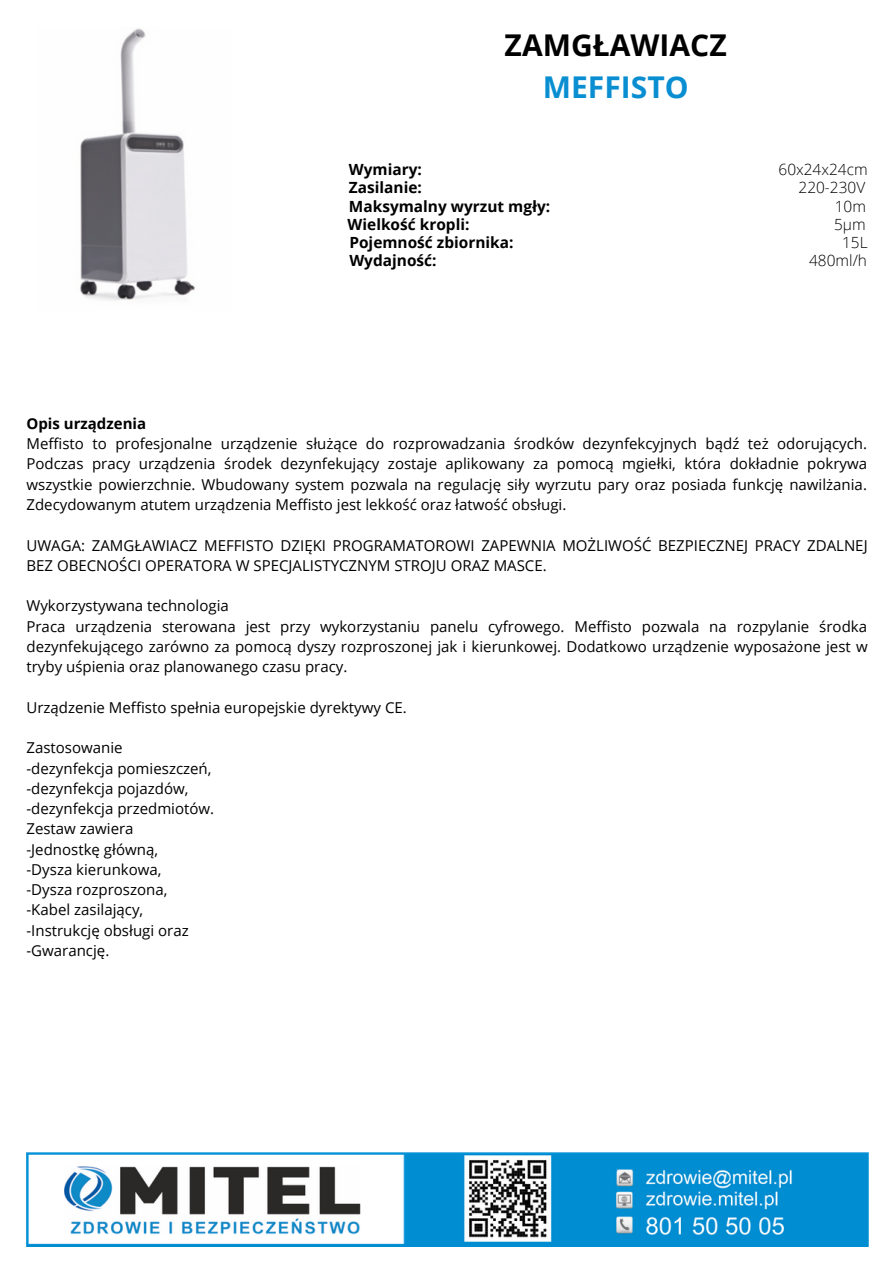
<style>
.page{position:relative;width:894px;height:1264px;background:#fff}
.page>*{position:absolute;margin:0;border:0;box-sizing:border-box;transform-origin:0 0}
.t1{font:700 30px "Open Sans";color:#000}
.t2{font:700 30px "Open Sans";color:#0a8ed2}
.t3{font:700 15.45px "Open Sans";color:#000}
.t4{font:300 15.45px "Open Sans";color:#000}
.t5{font:15px/20.2px "Open Sans";color:#000;text-align:justify}
.t6{font:700 15px "Open Sans";color:#000}
</style>
<div class="page">
<img style="left:26px;top:1152px;width:842px;height:94px">
<img style="left:80px;top:28px;width:115px;height:273px">
<p class="t1" style="left:504px;top:24px;width:223px">ZAMGŁAWIACZ</p>
<p class="t2" style="left:542px;top:65px;width:147px">MEFFISTO</p>
<p class="t3" style="left:349px;top:158px;width:74px">Wymiary:</p>
<p class="t4" style="left:778px;top:158px;width:91px">60x24x24cm</p>
<p class="t3" style="left:349px;top:177px;width:74px">Zasilanie:</p>
<p class="t4" style="left:798px;top:177px;width:68px">220-230V</p>
<p class="t3" style="left:349px;top:195px;width:203px">Maksymalny wyrzut mgły:</p>
<p class="t4" style="left:834px;top:195px;width:33px">10m</p>
<p class="t3" style="left:349px;top:231px;width:166px">Pojemność zbiornika:</p>
<p class="t4" style="left:841px;top:231px;width:27px">15L</p>
<p class="t3" style="left:347px;top:213px;width:123px">Wielkość kropli:</p>
<p class="t4" style="left:833px;top:213px;width:33px">5μm</p>
<p class="t3" style="left:349px;top:250px;width:89px">Wydajność:</p>
<p class="t4" style="left:809px;top:250px;width:59px">480ml/h</p>
<p class="t6" style="left:26px;top:413px;width:121px">Opis urządzenia</p>
<p class="t5" style="left:26px;top:433px;width:842px">Meffisto to profesjonalne urządzenie służące do rozprowadzania środków dezynfekcyjnych bądź też odorujących.<br>Podczas pracy urządzenia środek dezynfekujący zostaje aplikowany za pomocą mgiełki, która dokładnie pokrywa wszystkie powierzchnie. Wbudowany system pozwala na regulację siły wyrzutu pary oraz posiada funkcję nawilżania.<br>Zdecydowanym atutem urządzenia Meffisto jest lekkość oraz łatwość obsługi.</p>
<p class="t5" style="left:26px;top:534px;width:842px">UWAGA: ZAMGŁAWIACZ MEFFISTO DZIĘKI PROGRAMATOROWI ZAPEWNIA MOŻLIWOŚĆ BEZPIECZNEJ PRACY ZDALNEJ<br>BEZ OBECNOŚCI OPERATORA W SPECJALISTYCZNYM STROJU ORAZ MASCE.</p>
<p class="t5" style="left:26px;top:595px;width:204px">Wykorzystywana technologia</p>
<p class="t5" style="left:26px;top:615px;width:842px">Praca urządzenia sterowana jest przy wykorzystaniu panelu cyfrowego. Meffisto pozwala na rozpylanie środka dezynfekującego zarówno za pomocą dyszy rozproszonej jak i kierunkowej. Dodatkowo urządzenie wyposażone jest w tryby uśpienia oraz planowanego czasu pracy.</p>
<p class="t5" style="left:26px;top:696px;width:382px">Urządzenie Meffisto spełnia europejskie dyrektywy CE.</p>
<p class="t5" style="left:26px;top:737px;width:98px">Zastosowanie</p>
<p class="t5" style="left:26px;top:757px;width:186px">-dezynfekcja pomieszczeń,</p>
<p class="t5" style="left:26px;top:777px;width:163px">-dezynfekcja pojazdów,</p>
<p class="t5" style="left:26px;top:798px;width:189px">-dezynfekcja przedmiotów.</p>
<p class="t5" style="left:26px;top:818px;width:109px">Zestaw zawiera</p>
<p class="t5" style="left:26px;top:838px;width:133px">-Jednostkę główną,</p>
<p class="t5" style="left:26px;top:859px;width:137px">-Dysza kierunkowa,</p>
<p class="t5" style="left:26px;top:879px;width:142px">-Dysza rozproszona,</p>
<p class="t5" style="left:26px;top:899px;width:118px">-Kabel zasilający,</p>
<p class="t5" style="left:26px;top:919px;width:164px">-Instrukcję obsługi oraz</p>
<p class="t5" style="left:26px;top:940px;width:84px">-Gwarancję.</p>
</div>
